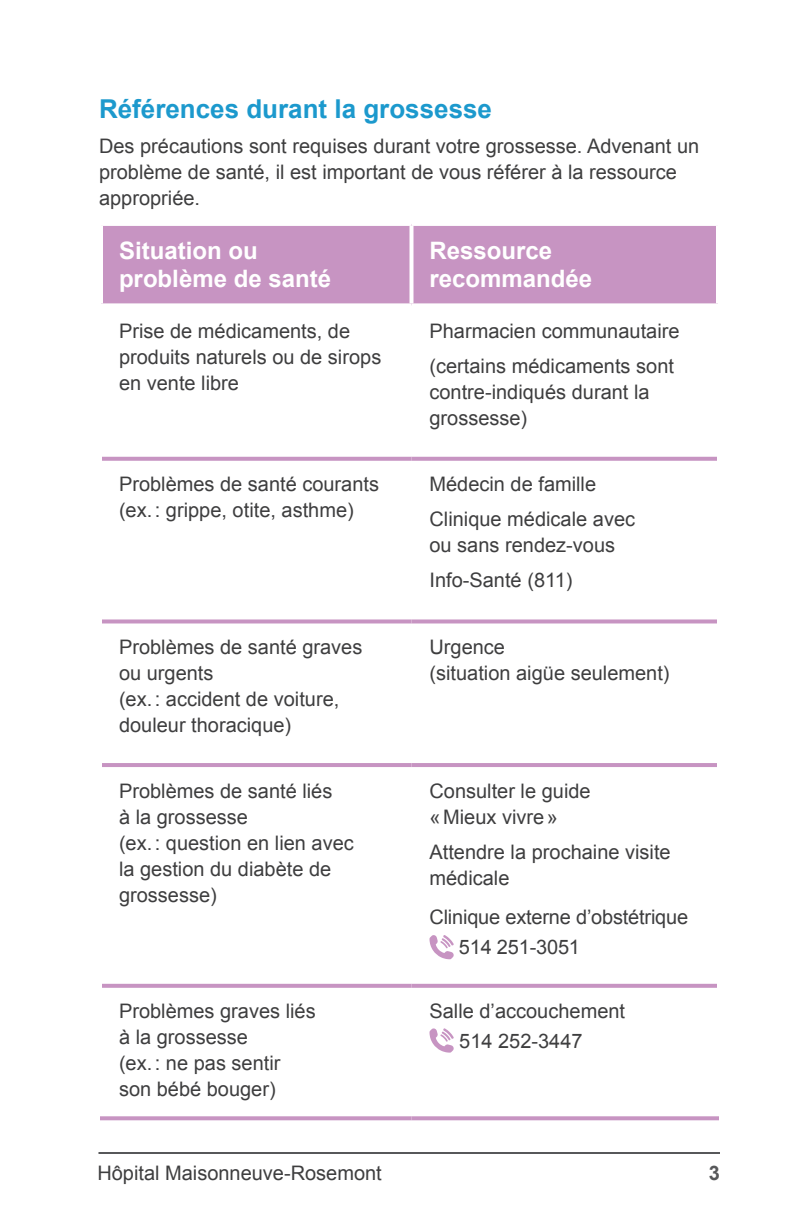
<style>
.page{position:relative;width:792px;height:1224px;background:#fff}
.page>*{position:absolute;margin:0;border:0;box-sizing:border-box;transform-origin:0 0}
.t1{font:700 26px "Arial";color:#1c99cd}
.t2{font:700 24px/28px "Arial";color:#fff}
.t3{font:20px/26px "Arial";color:#3e3e3f}
.t4{font:700 20px "Arial";color:#57585a}
</style>
<div class="page">
<hr style="left:98px;top:1152px;width:622px;height:2px;background:#57585a">
<div style="left:103px;top:226px;width:613px;height:77px;background:#c794c2"></div>
<svg style="left:102px;top:457px;width:310px;height:4px"></svg>
<svg style="left:412px;top:457px;width:305px;height:4px"></svg>
<svg style="left:102px;top:619px;width:310px;height:4px"></svg>
<svg style="left:412px;top:619px;width:305px;height:4px"></svg>
<hr style="left:102px;top:763px;width:310px;height:4px;background:#c794c2">
<hr style="left:412px;top:763px;width:305px;height:4px;background:#c794c2">
<svg style="left:102px;top:984px;width:310px;height:4px"></svg>
<svg style="left:412px;top:984px;width:305px;height:4px"></svg>
<svg style="left:100px;top:1116px;width:312px;height:4px"></svg>
<svg style="left:412px;top:1116px;width:307px;height:4px"></svg>
<svg style="left:410px;top:226px;width:4px;height:77px"></svg>
<svg style="left:101px;top:303px;width:311px;height:3px"></svg>
<svg style="left:412px;top:303px;width:306px;height:1px"></svg>
<svg style="left:429px;top:935px;width:25px;height:24px"></svg>
<svg style="left:429px;top:1028px;width:25px;height:25px"></svg>
<h1 class="t1" style="left:99px;top:94px;width:395px">Références durant la grossesse</h1>
<p class="t3" style="left:99px;top:133px;width:602px">Des précautions sont requises durant votre grossesse. Advenant un problème de santé, il est important de vous référer à la ressource appropriée.</p>
<p class="t2" style="left:119px;top:237px;width:214px">Situation ou problème de santé</p>
<p class="t2" style="left:430px;top:237px;width:164px">Ressource recommandée</p>
<p class="t3" style="left:119px;top:318px;width:264px">Prise de médicaments, de produits naturels ou de sirops en vente libre</p>
<p class="t3" style="left:430px;top:314px;width:252px;line-height:35px">Pharmacien communautaire (certains médicaments sont</p>
<p class="t3" style="left:430px;top:379px;width:222px">contre-indiqués durant la grossesse)</p>
<p class="t3" style="left:119px;top:471px;width:262px">Problèmes de santé courants (ex.: grippe, otite, asthme)</p>
<p class="t3" style="left:430px;top:467px;width:207px;line-height:35px">Médecin de famille<br>Clinique médicale avec</p>
<p class="t3" style="left:430px;top:528px;width:187px;line-height:35px">ou sans rendez-vous<br>Info-Santé (811)</p>
<p class="t3" style="left:119px;top:634px;width:245px">Problèmes de santé graves ou urgents<br>(ex.: accident de voiture, douleur thoracique)</p>
<p class="t3" style="left:430px;top:634px;width:242px">Urgence<br>(situation aigüe seulement)</p>
<p class="t3" style="left:119px;top:778px;width:236px">Problèmes de santé liés<br>à la grossesse<br>(ex.: question en lien avec la gestion du diabète de grossesse)</p>
<p class="t3" style="left:430px;top:778px;width:163px">Consulter le guide «Mieux vivre»</p>
<p class="t3" style="left:430px;top:839px;width:243px">Attendre la prochaine visite médicale</p>
<p class="t3" style="left:459px;top:902px;width:231px;line-height:30px;text-indent:-29px">Clinique externe d’obstétrique<br>514 251-3051</p>
<p class="t3" style="left:119px;top:998px;width:198px">Problèmes graves liés à la grossesse<br>(ex.: ne pas sentir son bébé bouger)</p>
<p class="t3" style="left:459px;top:996px;width:167px;line-height:30px;text-indent:-30px">Salle d’accouchement<br>514 252-3447</p>
<p class="t3" style="left:97px;top:1160px;width:286px">Hôpital Maisonneuve-Rosemont</p>
<p class="t4" style="left:709px;top:1162px;width:13px">3</p>
</div>
